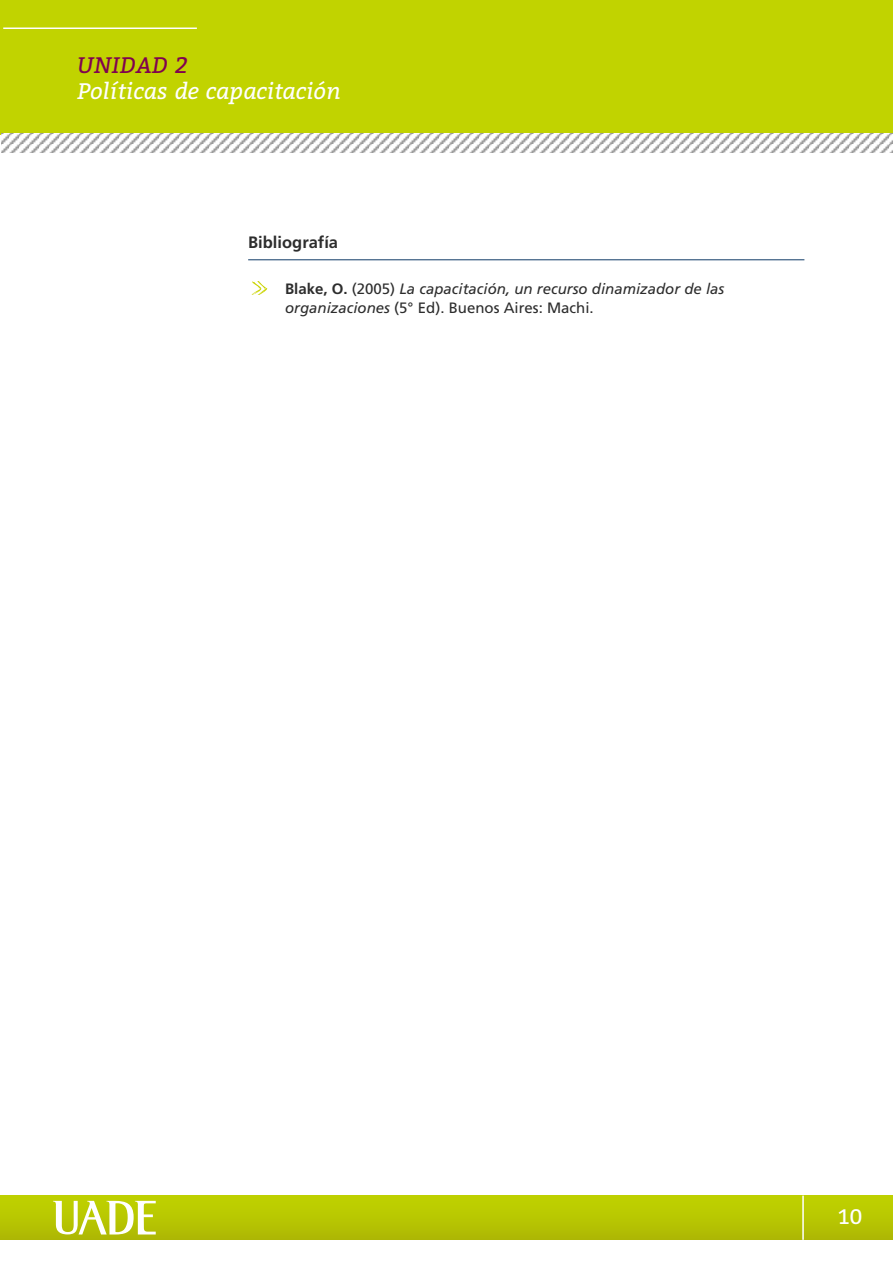
<style>
.page{position:relative;width:893px;height:1263px;background:#fff}
.page>*{position:absolute;margin:0;border:0;box-sizing:border-box;transform-origin:0 0}
.t1{font:italic 22.5px "Bitter";color:#fff}
.t2{font:italic 22.5px "Bitter";color:#80024f}
.t3{font:21px "Bitter";color:#fff}
.t4{font:700 16.5px "Frutiger LT Std";color:#2d2d2d}
.t5{font:italic 15px/19.5px "Frutiger LT Std";color:#2d2d2d}
.s1{font-weight:700;font-style:normal}
.s2{font-style:normal}
</style>
<div class="page">
<div style="left:0;top:0;width:893px;height:134px;background:#c1d300"></div>
<svg style="left:2px;top:133px;width:891px;height:19px"></svg>
<div style="left:0;top:1195px;width:893px;height:45px;background:linear-gradient(to right,#b7c502,#b8c601)"></div>
<svg style="left:53px;top:1201px;width:103px;height:33px"></svg>
<hr style="left:802px;top:1195px;width:2px;height:45px;background:#fff">
<hr style="left:3px;top:28px;width:194px;height:1px;background:#fff">
<hr style="left:248px;top:259px;width:556px;height:1px;background:#2b5279">
<svg style="left:252px;top:281px;width:15px;height:14px"></svg>
<h1 class="t2" style="left:77px;top:49px;width:112px">UNIDAD 2</h1>
<h1 class="t1" style="left:77px;top:74px;width:265px">Políticas de capacitación</h1>
<p class="t4" style="left:248px;top:233px;width:91px">Bibliografía</p>
<p class="t5" style="left:285px;top:279px;width:441px"><span class="s1">Blake, O.</span> <span class="s2">(2005)</span> La capacitación, un recurso dinamizador de las organizaciones <span class="s2">(5° Ed). Buenos Aires: Machi.</span></p>
<h2 class="t3" style="left:838px;top:1204px;width:26px">10</h2>
</div>
